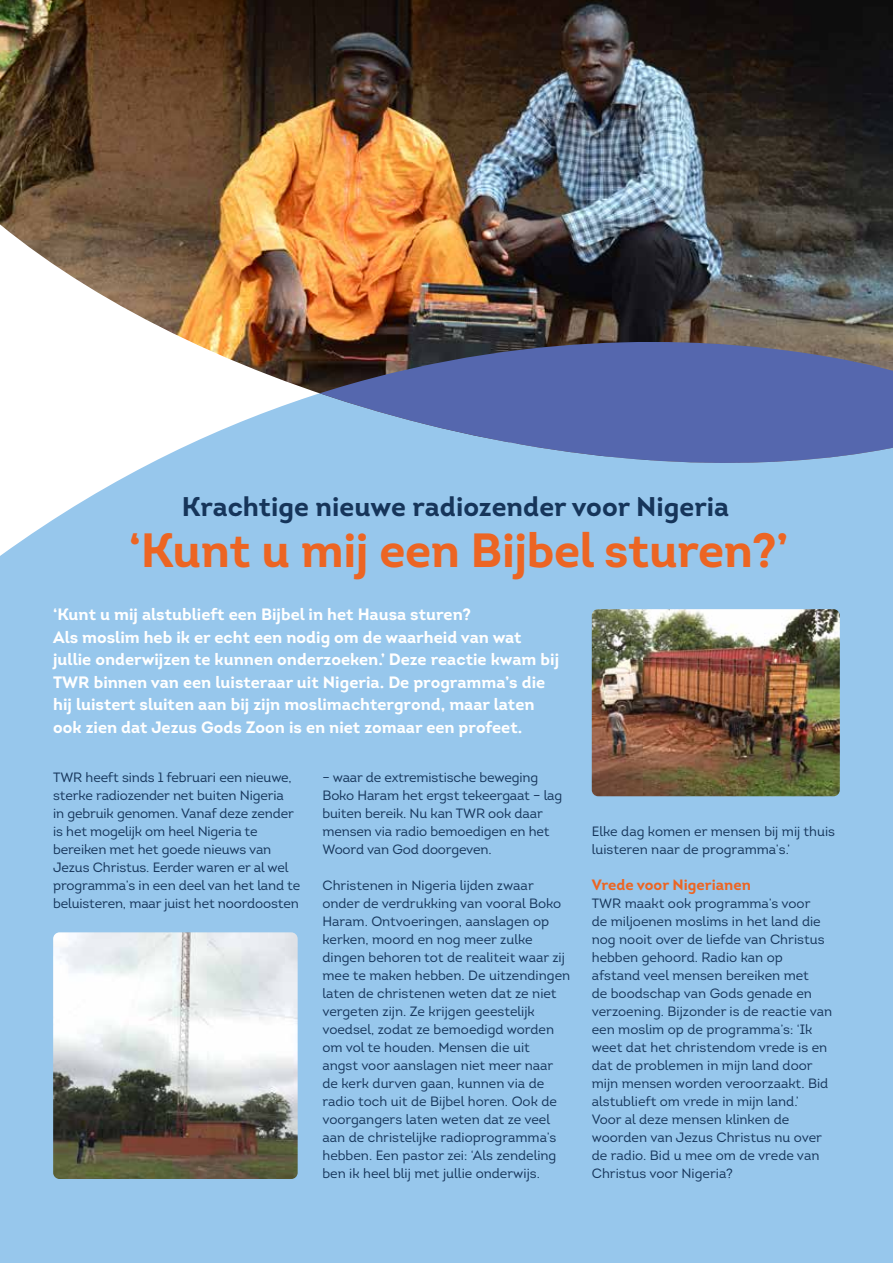
<style>
.page{position:relative;width:893px;height:1263px;background:#fff}
.page>*{position:absolute;margin:0;border:0;box-sizing:border-box;transform-origin:0 0}
.t1{font:700 48px "Intro";letter-spacing:-.01em;color:#ec6523}
.t2{font:700 27px "Intro";color:#16355a}
.t3{font:700 16.5px/22.5px "Intro";color:#fff}
.t4{font:700 15px "Intro";color:#ec6523}
.t5{font:13.5px/18px "Intro";color:#16355a}
</style>
<div class="page">
<div style="left:0;top:473px;width:893px;height:790px;background:#97c7ec"></div>
<img style="left:53px;top:932px;width:245px;height:247px">
<img style="left:592px;top:609px;width:248px;height:187px">
<img style="left:0;top:0;width:893px;height:229px">
<img style="left:6px;top:229px;width:887px;height:244px">
<h2 class="t2" style="left:182px;top:489px;width:549px">Krachtige nieuwe radiozender voor Nigeria</h2>
<h1 class="t1" style="left:129px;top:520px;width:661px">‘Kunt u mij een Bijbel sturen?’</h1>
<p class="t3" style="left:53px;top:603px;width:507px">‘Kunt u mij alstublieft een Bijbel in het Hausa sturen?<br>Als moslim heb ik er echt een nodig om de waarheid van wat jullie onderwijzen te kunnen onderzoeken.’ Deze reactie kwam bij TWR binnen van een luisteraar uit Nigeria. De programma’s die hij luistert sluiten aan bij zijn moslimachtergrond, maar laten ook zien dat Jezus Gods Zoon is en niet zomaar een profeet.</p>
<p class="t5" style="left:53px;top:768px;width:249px">TWR heeft sinds 1 februari een nieuwe, sterke radiozender net buiten Nigeria<br>in gebruik genomen. Vanaf deze zender is het mogelijk om heel Nigeria te bereiken met het goede nieuws van Jezus Christus. Eerder waren er al wel programma’s in een deel van het land te beluisteren, maar juist het noordoosten</p>
<p class="t5" style="left:322px;top:769px;width:241px">– waar de extremistische beweging<br>Boko Haram het ergst tekeergaat – lag buiten bereik. Nu kan TWR ook daar mensen via radio bemoedigen en het<br>Woord van God doorgeven.</p>
<p class="t5" style="left:322px;top:877px;width:249px">Christenen in Nigeria lijden zwaar onder de verdrukking van vooral Boko Haram. Ontvoeringen, aanslagen op kerken, moord en nog meer zulke dingen behoren tot de realiteit waar zij mee te maken hebben. De uitzendingen laten de christenen weten dat ze niet vergeten zijn. Ze krijgen geestelijk voedsel, zodat ze bemoedigd worden om vol te houden. Mensen die uit<br>angst voor aanslagen niet meer naar de kerk durven gaan, kunnen via de radio toch uit de Bijbel horen. Ook de voorgangers laten weten dat ze veel aan de christelijke radioprogramma’s hebben. Een pastor zei: ‘Als zendeling ben ik heel blij met jullie onderwijs.</p>
<p class="t5" style="left:592px;top:823px;width:245px">Elke dag komen er mensen bij mij thuis luisteren naar de programma’s.’</p>
<p class="t4" style="left:592px;top:875px;width:161px">Vrede voor Nigerianen</p>
<p class="t5" style="left:592px;top:895px;width:242px">TWR maakt ook programma’s voor<br>de miljoenen moslims in het land die nog nooit over de liefde van Christus hebben gehoord. Radio kan op afstand veel mensen bereiken met<br>de boodschap van Gods genade en verzoening. Bijzonder is de reactie van een moslim op de programma’s: ‘Ik weet dat het christendom vrede is en dat de problemen in mijn land door mijn mensen worden veroorzaakt. Bid alstublieft om vrede in mijn land.’<br>Voor al deze mensen klinken de woorden van Jezus Christus nu over de radio. Bid u mee om de vrede van<br>Christus voor Nigeria?</p>
</div>
